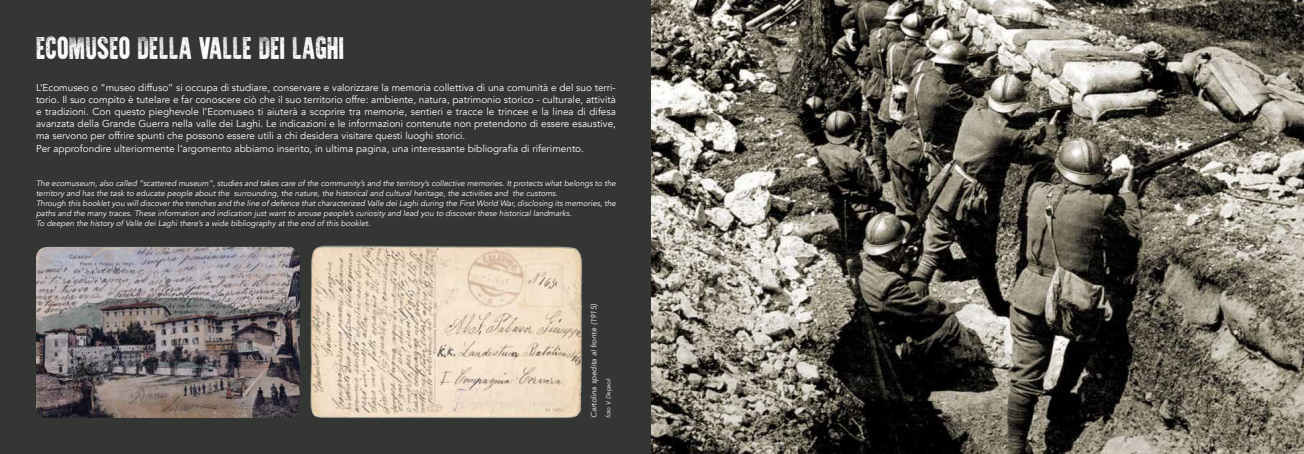
<style>
.page{position:relative;width:1304px;height:454px;background:#343633}
.page>*{position:absolute;margin:0;border:0;box-sizing:border-box;transform-origin:0 0}
.t1{font:27px "Waris Over";color:#fff}
.t2{font:10px/12px "Avenir";color:#fff}
.t3{font:italic 8px/10px "Avenir";color:#fff}
.t4{font:italic 7.8px "Avenir";color:#fff}
.t5{font:italic 6px "Avenir";color:#fff}
</style>
<div class="page">
<img style="left:652px;top:0;width:652px;height:454px">
<img style="left:310px;top:245px;width:273px;height:173px">
<img style="left:36px;top:247px;width:264px;height:171px">
<h1 class="t1" style="left:36px;top:36px;width:310px">ECOMUSEO DELLA VALLE DEI LAGHI</h1>
<p class="t2" style="left:36px;top:82px;width:581px">L’Ecomuseo o “museo diffuso” si occupa di studiare, conservare e valorizzare la memoria collettiva di una comunità e del suo terri&shy;torio. Il suo compito è tutelare e far conoscere ciò che il suo territorio offre: ambiente, natura, patrimonio storico - culturale, attività e tradizioni. Con questo pieghevole l’Ecomuseo ti aiuterà a scoprire tra memorie, sentieri e tracce le trincee e la linea di difesa avanzata della Grande Guerra nella valle dei Laghi. Le indicazioni e le informazioni contenute non pretendono di essere esaustive, ma servono per offrire spunti che possono essere utili a chi desidera visitare questi luoghi storici.<br>Per approfondire ulteriormente l’argomento abbiamo inserito, in ultima pagina, una interessante bibliografia di riferimento.</p>
<p class="t3" style="left:36px;top:178px;width:581px">The ecomuseum, also called “scattered museum”, studies and takes care of the community’s and the territory’s collective memories. It protects what belongs to the territory and has the task to educate people about the surrounding, the nature, the historical and cultural heritage, the activities and the customs.<br>Through this booklet you will discover the trenches and the line of defence that characterized Valle dei Laghi during the First World War, disclosing its memories, the paths and the many traces. These information and indication just want to arouse people’s curiosity and lead you to discover these historical landmarks.<br>To deepen the history of Valle dei Laghi there’s a wide bibliography at the end of this booklet.</p>
<p class="t4" style="left:589px;top:418px;width:115px;rotate:-90deg">Cartolina spedita al fronte (1915)</p>
<p class="t5" style="left:605px;top:418px;width:41px;rotate:-90deg">foto V. Depaoli</p>
</div>
